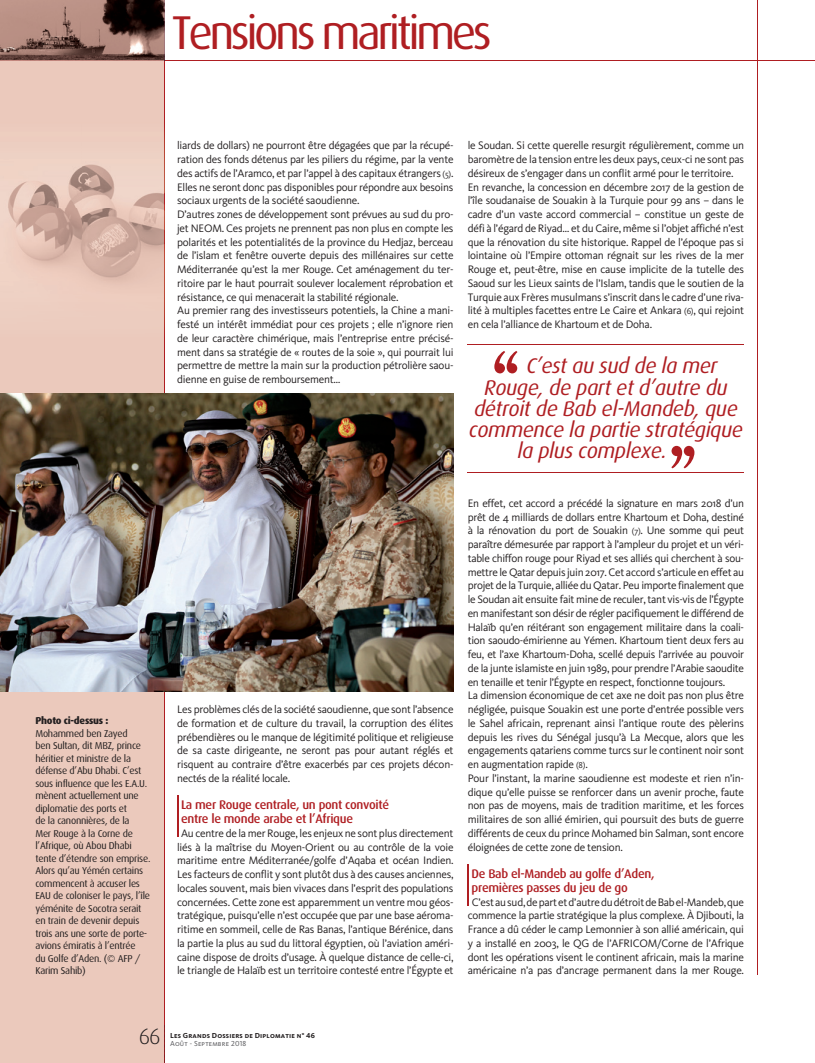
<style>
.page{position:relative;width:815px;height:1063px;background:#fff}
.page>*{position:absolute;margin:0;border:0;box-sizing:border-box;transform-origin:0 0}
.t1{font:47.5px "Dax";letter-spacing:-.075em;color:#af1e22}
.t2{font:300 22.5px "Dax";color:#231f20}
.t3{font:italic 21.25px "Dax";letter-spacing:-.02em;color:#af1e22}
.t4{font:500 12.5px/13.8px "Dax";letter-spacing:-.025em;color:#af1e22}
.t5{font:11.25px/13.8px "Kievit";letter-spacing:-.02em;color:#231f20}
.t6{font:10px/12.5px "Dax";letter-spacing:-.025em;color:#231f20}
.t7{font:800 10px "Dax";letter-spacing:-.025em;color:#231f20}
.t8{font:7.5px "Kievit Bold SC";letter-spacing:.025em;color:#231f20}
.t9{font:7.5px "Kievit Book SC";letter-spacing:.025em;color:#636366}
.s1{font-size:8.75px}
</style>
<div class="page">
<hr style="left:757px;top:0;width:1px;height:975px;background:#af1e22">
<div style="left:0;top:0;width:164px;height:1063px;background:#ebc9bc"></div>
<hr style="left:164px;top:0;width:1px;height:1063px;background:#af1e22">
<hr style="left:0;top:60px;width:815px;height:1px;background:#af1e22">
<svg style="left:0;top:0;width:165px;height:60px;background:#84645b"></svg>
<hr style="left:177px;top:796px;width:2px;height:27px;background:#af1e22">
<hr style="left:177px;top:809px;width:2px;height:28px;background:#af1e22">
<svg style="left:468px;top:864px;width:1px;height:42px"></svg>
<hr style="left:468px;top:345px;width:276px;height:1px;background:#af1e22">
<hr style="left:468px;top:473px;width:276px;height:1px;background:#af1e22">
<svg style="left:494px;top:351px;width:23px;height:22px"></svg>
<svg style="left:671px;top:446px;width:23px;height:22px"></svg>
<img style="left:0;top:393px;width:454px;height:299px">
<img style="left:0;top:131px;width:165px;height:199px">
<svg style="left:164px;top:1025px;width:1px;height:38px"></svg>
<h1 class="t1" style="left:172px;top:6px;width:322px">Tensions maritimes</h1>
<p class="t7" style="left:35px;top:715px;width:75px">Photo ci-dessus :</p>
<p class="t6" style="left:35px;top:727px;width:117px">Mohammed ben Zayed<br>ben Sultan, dit MBZ, prince héritier et ministre de la défense d’Abu Dhabi. C’est sous influence que les E.A.U. mènent actuellement une diplomatie des ports et<br>de la canonnières, de la<br>Mer Rouge à la Corne de l’Afrique, où Abou Dhabi tente d’étendre son emprise.<br>Alors qu’au Yémén certains commencent à accuser les<br>EAU de coloniser le pays, l’île yéménite de Socotra serait en train de devenir depuis trois ans une sorte de porte&shy;avions émiratis à l’entrée<br>du Golfe d’Aden. (© AFP /<br>Karim Sahib)</p>
<p class="t5" style="left:177px;top:139px;width:278px">liards de dollars) ne pourront être dégagées que par la récupé&shy;ration des fonds détenus par les piliers du régime, par la vente des actifs de l’Aramco, et par l’appel à des capitaux étrangers <span class="s1">(5)</span>.<br>Elles ne seront donc pas disponibles pour répondre aux besoins sociaux urgents de la société saoudienne.<br>D’autres zones de développement sont prévues au sud du pro&shy;jet NEOM. Ces projets ne prennent pas non plus en compte les polarités et les potentialités de la province du Hedjaz, berceau de l’islam et fenêtre ouverte depuis des millénaires sur cette Méditerranée qu’est la mer Rouge. Cet aménagement du ter&shy;ritoire par le haut pourrait soulever localement réprobation et résistance, ce qui menacerait la stabilité régionale.<br>Au premier rang des investisseurs potentiels, la Chine a mani&shy;festé un intérêt immédiat pour ces projets ; elle n’ignore rien de leur caractère chimérique, mais l’entreprise entre précisé&shy;ment dans sa stratégie de « routes de la soie », qui pourrait lui permettre de mettre la main sur la production pétrolière saou&shy;dienne en guise de remboursement…</p>
<p class="t5" style="left:177px;top:703px;width:278px;text-align:justify">Les problèmes clés de la société saoudienne, que sont l’absence de formation et de culture du travail, la corruption des élites prébendières ou le manque de légitimité politique et religieuse de sa caste dirigeante, ne seront pas pour autant réglés et risquent au contraire d’être exacerbés par ces projets décon&shy;nectés de la réalité locale.</p>
<p class="t4" style="left:181px;top:798px;width:210px">La mer Rouge centrale, un pont convoité entre le monde arabe et l’Afrique</p>
<p class="t5" style="left:177px;top:826px;width:278px;text-align:center">Au centre de la mer Rouge, les enjeux ne sont plus directement liés à la maîtrise du Moyen-Orient ou au contrôle de la voie maritime entre Méditerranée/golfe d’Aqaba et océan Indien.<br>Les facteurs de conflit y sont plutôt dus à des causes anciennes, locales souvent, mais bien vivaces dans l’esprit des populations concernées. Cette zone est apparemment un ventre mou géos&shy;tratégique, puisqu’elle n’est occupée que par une base aéroma&shy;ritime en sommeil, celle de Ras Banas, l’antique Bérénice, dans la partie la plus au sud du littoral égyptien, où l’aviation améri&shy;caine dispose de droits d’usage. À quelque distance de celle-ci, le triangle de Halaïb est un territoire contesté entre l’Égypte et</p>
<p class="t5" style="left:468px;top:139px;width:278px">le Soudan. Si cette querelle resurgit régulièrement, comme un baromètre de la tension entre les deux pays, ceux-ci ne sont pas désireux de s’engager dans un conflit armé pour le territoire.<br>En revanche, la concession en décembre 2017 de la gestion de l’île soudanaise de Souakin à la Turquie pour 99 ans – dans le cadre d’un vaste accord commercial – constitue un geste de défi à l’égard de Riyad… et du Caire, même si l’objet affiché n’est que la rénovation du site historique. Rappel de l’époque pas si lointaine où l’Empire ottoman régnait sur les rives de la mer Rouge et, peut-être, mise en cause implicite de la tutelle des Saoud sur les Lieux saints de l’Islam, tandis que le soutien de la Turquie aux Frères musulmans s’inscrit dans le cadre d’une riva&shy;lité à multiples facettes entre Le Caire et Ankara <span class="s1">(6)</span>, qui rejoint en cela l’alliance de Khartoum et de Doha.</p>
<h3 class="t3" style="left:526px;top:354px;width:193px">C’est au sud de la mer</h3>
<h3 class="t3" style="left:484px;top:376px;width:245px">Rouge, de part et d’autre du</h3>
<h3 class="t3" style="left:474px;top:397px;width:265px">détroit de Bab el-Mandeb, que</h3>
<h3 class="t3" style="left:469px;top:418px;width:276px">commence la partie stratégique</h3>
<h3 class="t3" style="left:517px;top:439px;width:151px">la plus complexe.</h3>
<p class="t5" style="left:468px;top:496px;width:278px">En effet, cet accord a précédé la signature en mars 2018 d’un prêt de 4 milliards de dollars entre Khartoum et Doha, destiné à la rénovation du port de Souakin <span class="s1">(7)</span>. Une somme qui peut paraître démesurée par rapport à l’ampleur du projet et un véri&shy;table chiffon rouge pour Riyad et ses alliés qui cherchent à sou&shy;mettre le Qatar depuis juin 2017. Cet accord s’articule en effet au projet de la Turquie, alliée du Qatar. Peu importe finalement que le Soudan ait ensuite fait mine de reculer, tant vis-vis de l’Égypte en manifestant son désir de régler pacifiquement le différend de Halaïb qu’en réitérant son engagement militaire dans la coali&shy;tion saoudo-émirienne au Yémen. Khartoum tient deux fers au feu, et l’axe Khartoum-Doha, scellé depuis l’arrivée au pouvoir de la junte islamiste en juin 1989, pour prendre l’Arabie saoudite en tenaille et tenir l’Égypte en respect, fonctionne toujours.<br>La dimension économique de cet axe ne doit pas non plus être négligée, puisque Souakin est une porte d’entrée possible vers le Sahel africain, reprenant ainsi l’antique route des pèlerins depuis les rives du Sénégal jusqu’à La Mecque, alors que les engagements qatariens comme turcs sur le continent noir sont en augmentation rapide <span class="s1">(8)</span>.<br>Pour l’instant, la marine saoudienne est modeste et rien n’in&shy;dique qu’elle puisse se renforcer dans un avenir proche, faute non pas de moyens, mais de tradition maritime, et les forces militaires de son allié émirien, qui poursuit des buts de guerre différents de ceux du prince Mohamed bin Salman, sont encore éloignées de cette zone de tension.</p>
<p class="t4" style="left:472px;top:867px;width:184px">De Bab el-Mandeb au golfe d’Aden, premières passes du jeu de go</p>
<p class="t5" style="left:468px;top:895px;width:278px;text-align:center">C’est au sud, de part et d’autre du détroit de Bab el-Mandeb, que commence la partie stratégique la plus complexe. À Djibouti, la France a dû céder le camp Lemonnier à son allié américain, qui y a installé en 2003, le QG de l’AFRICOM/Corne de l’Afrique dont les opérations visent le continent africain, mais la marine américaine n’a pas d’ancrage permanent dans la mer Rouge.</p>
<h2 class="t2" style="left:139px;top:1024px;width:23px">66</h2>
<p class="t9" style="left:170px;top:1039px;width:78px">Août - Septembre 2018</p>
<p class="t8" style="left:170px;top:1031px;width:146px">Les Grands Dossiers de Diplomatie n° 46</p>
</div>
